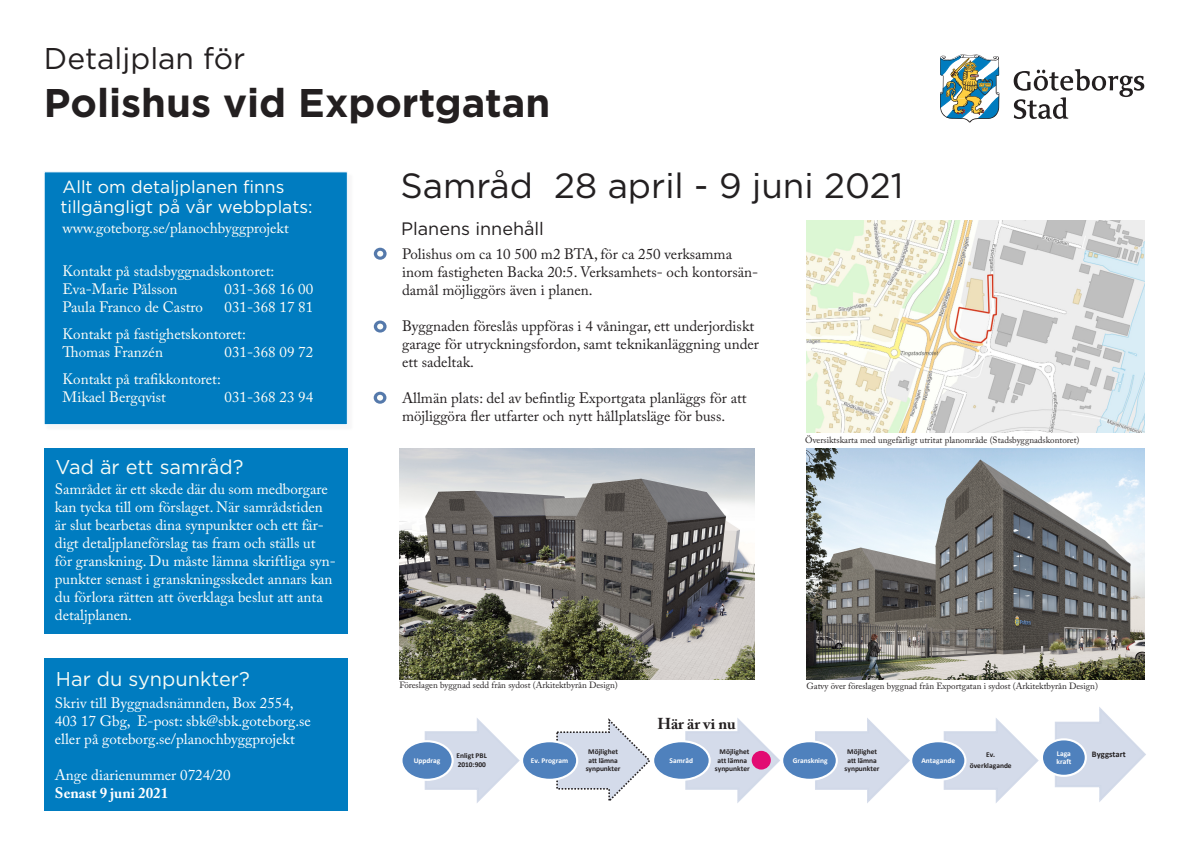
<style>
.page{position:relative;width:1192px;height:842px;background:#fff}
.page>*{position:absolute;margin:0;border:0;box-sizing:border-box;transform-origin:0 0}
.t1{font:700 40px "Gotham";color:#231f20}
.t2{font:35px "Gotham";color:#231f20}
.t3{font:30px "Gotham";color:#231f20}
.t4{font:20px "Gotham";color:#f6fbf6}
.t5{font:18px "Gotham";color:#231f20}
.t6{font:17.5px/20px "Gotham";color:#fffef8}
.t7{font:700 15.7px "Adobe Caslon Pro";color:#231f20}
.t8{font:15px/18px "Adobe Caslon Pro";color:#231f20}
.t9{font:15px/18px "Adobe Caslon Pro";color:#fffefa}
.t10{font:15px "Adobe Caslon Pro";color:#fffef8}
.t11{font:15px/18px "Adobe Caslon Pro";color:#fff}
.t12{font:700 15px "Adobe Caslon Pro";color:#fff}
.t13{font:9px "Adobe Caslon Pro";color:#231f20}
.t14{font:700 8.55px "Calibri";letter-spacing:.005em;color:#231f20}
.t15{font:700 7.4px/8.2px "Calibri";letter-spacing:-.005em;color:#231f20;text-align:center}
.t16{font:700 7.4px/8.3px "Calibri";color:#fff}
</style>
<div class="page">
<div style="left:44px;top:658px;width:304px;height:153px;background:#007cc0"></div>
<div style="left:44px;top:448px;width:304px;height:185px;background:#007cc0"></div>
<svg style="left:424px;top:718px;width:96px;height:85px"></svg>
<div style="left:401px;top:741px;width:52px;height:39px;background:#4f81bd;border-radius:50%"></div>
<div style="left:400px;top:740px;width:54px;height:41px;border:2px solid #fff;border-radius:50%"></div>
<svg style="left:556px;top:718px;width:94px;height:83px"></svg>
<div style="left:522px;top:741px;width:55px;height:39px;background:#4f81bd;border-radius:50%"></div>
<div style="left:521px;top:740px;width:57px;height:41px;border:2px solid #fff;border-radius:50%"></div>
<svg style="left:685px;top:718px;width:95px;height:85px"></svg>
<div style="left:653px;top:741px;width:57px;height:39px;background:#4f81bd;border-radius:50%"></div>
<div style="left:652px;top:740px;width:59px;height:41px;border:2px solid #fff;border-radius:50%"></div>
<svg style="left:815px;top:718px;width:95px;height:85px"></svg>
<div style="left:782px;top:741px;width:55px;height:39px;background:#4f81bd;border-radius:50%"></div>
<div style="left:781px;top:740px;width:57px;height:41px;border:2px solid #fff;border-radius:50%"></div>
<svg style="left:943px;top:718px;width:96px;height:85px"></svg>
<div style="left:911px;top:741px;width:54px;height:39px;background:#4f81bd;border-radius:50%"></div>
<div style="left:910px;top:740px;width:56px;height:41px;border:2px solid #fff;border-radius:50%"></div>
<svg style="left:1055px;top:707px;width:91px;height:95px"></svg>
<div style="left:1042px;top:739px;width:44px;height:37px;background:#4f81bd;border-radius:50%"></div>
<div style="left:1041px;top:738px;width:46px;height:39px;border:2px solid #fff;border-radius:50%"></div>
<div style="left:752px;top:751px;width:19px;height:18px;background:#e20b72;border-radius:50%"></div>
<img style="left:940px;top:54px;width:59px;height:68px">
<svg style="left:1014px;top:69px;width:130px;height:50px"></svg>
<svg style="left:374px;top:321px;width:13px;height:12px"></svg>
<svg style="left:377px;top:324px;width:6px;height:5px"></svg>
<svg style="left:374px;top:392px;width:12px;height:12px"></svg>
<svg style="left:377px;top:395px;width:6px;height:6px"></svg>
<svg style="left:374px;top:248px;width:13px;height:12px"></svg>
<svg style="left:377px;top:251px;width:6px;height:6px"></svg>
<div style="left:45px;top:172px;width:309px;height:259px;background:#f7f7f7"></div>
<div style="left:44px;top:172px;width:304px;height:253px;background:#007cc0;border:1px solid #f9fcfe"></div>
<img style="left:399px;top:449px;width:355px;height:231px">
<img style="left:807px;top:449px;width:337px;height:231px">
<img style="left:807px;top:221px;width:337px;height:212px">
<p class="t3" style="left:44px;top:40px;width:203px">Detaljplan för</p>
<p class="t1" style="left:44px;top:77px;width:508px">Polishus vid Exportgatan</p>
<p class="t6" style="left:60px;top:176px;width:254px">Allt om detaljplanen finns tillgängligt på vår webbplats:</p>
<p class="t10" style="left:63px;top:219px;width:228px">www.goteborg.se/planochbyggprojekt</p>
<p class="t10" style="left:63px;top:262px;width:213px">Kontakt på stadsbyggnadskontoret:</p>
<p class="t10" style="left:63px;top:280px;width:116px">Eva-Marie Pålsson</p>
<p class="t10" style="left:225px;top:280px;width:90px">031-368 16 00</p>
<p class="t10" style="left:63px;top:298px;width:142px">Paula Franco de Castro</p>
<p class="t10" style="left:225px;top:298px;width:90px">031-368 17 81</p>
<p class="t10" style="left:63px;top:325px;width:185px">Kontakt på fastighetskontoret:</p>
<p class="t10" style="left:63px;top:343px;width:102px">Thomas Franzén</p>
<p class="t10" style="left:225px;top:343px;width:90px">031-368 09 72</p>
<p class="t10" style="left:63px;top:370px;width:160px">Kontakt på trafikkontoret:</p>
<p class="t10" style="left:63px;top:388px;width:105px">Mikael Bergqvist</p>
<p class="t10" style="left:225px;top:388px;width:90px">031-368 23 94</p>
<p class="t4" style="left:56px;top:454px;width:189px">Vad är ett samråd?</p>
<p class="t9" style="left:55px;top:480px;width:283px">Samrådet är ett skede där du som medborgare kan tycka till om förslaget. När samrådstiden är slut bearbetas dina synpunkter och ett fär&shy;digt detaljplaneförslag tas fram och ställs ut för granskning. Du måste lämna skriftliga syn&shy;punkter senast i granskningsskedet annars kan du förlora rätten att överklaga beslut att anta detaljplanen.</p>
<p class="t4" style="left:56px;top:666px;width:195px">Har du synpunkter?</p>
<p class="t11" style="left:55px;top:694px;width:258px">Skriv till Byggnadsnämnden, Box 2554,<br>403 17 Gbg, E-post: sbk@sbk.goteborg.se eller på goteborg.se/planochbyggprojekt</p>
<p class="t11" style="left:55px;top:766px;width:177px">Ange diarienummer 0724/20</p>
<p class="t12" style="left:55px;top:784px;width:115px">Senast 9 juni 2021</p>
<p class="t2" style="left:400px;top:163px;width:504px">Samråd 28 april - 9 juni 2021</p>
<p class="t5" style="left:401px;top:217px;width:144px">Planens innehåll</p>
<p class="t8" style="left:402px;top:245px;width:358px">Polishus om ca 10 500 m2 BTA, för ca 250 verksamma inom fastigheten Backa 20:5. Verksamhets- och kontorsän&shy;damål möjliggörs även i planen.</p>
<p class="t8" style="left:402px;top:317px;width:358px">Byggnaden föreslås uppföras i 4 våningar, ett underjordiskt garage för utryckningsfordon, samt teknikanläggning under ett sadeltak.</p>
<p class="t8" style="left:402px;top:389px;width:346px">Allmän plats: del av befintlig Exportgata planläggs för att möjliggöra fler utfarter och nytt hållplatsläge för buss.</p>
<p class="t13" style="left:805px;top:434px;width:276px">Översiktskarta med ungefärligt utritat planområde (Stadsbyggnadskontoret)</p>
<p class="t13" style="left:399px;top:680px;width:220px">Föreslagen byggnad sedd från sydost (Arkitektbyrån Design)</p>
<p class="t13" style="left:806px;top:681px;width:293px">Gatvy över föreslagen byggnad från Exportgatan i sydost (Arkitektbyrån Design)</p>
<p class="t7" style="left:657px;top:714px;width:80px">Här är vi nu</p>
<p class="t16" style="left:531px;top:756px;width:39px">Ev. Program</p>
<p class="t15" style="left:715px;top:748px;width:36px">Möjlighet att lämna synpunkter</p>
<p class="t16" style="left:414px;top:756px;width:28px">Uppdrag</p>
<p class="t15" style="left:586px;top:748px;width:36px">Möjlighet att lämna synpunkter</p>
<p class="t16" style="left:670px;top:756px;width:25px">Samråd</p>
<p class="t15" style="left:845px;top:748px;width:36px">Möjlighet att lämna synpunkter</p>
<p class="t16" style="left:921px;top:756px;width:35px">Antagande</p>
<p class="t16" style="left:1056px;top:749px;width:16px">Laga kraft</p>
<p class="t14" style="left:1092px;top:749px;width:35px">Byggstart</p>
<p class="t16" style="left:793px;top:756px;width:36px">Granskning</p>
<p class="t15" style="left:970px;top:749px;width:43px;line-height:11.4px">Ev. överklagande</p>
<p class="t15" style="left:457px;top:752px;width:32px;text-align:left">Enligt PBL<br>2010:900</p>
</div>
